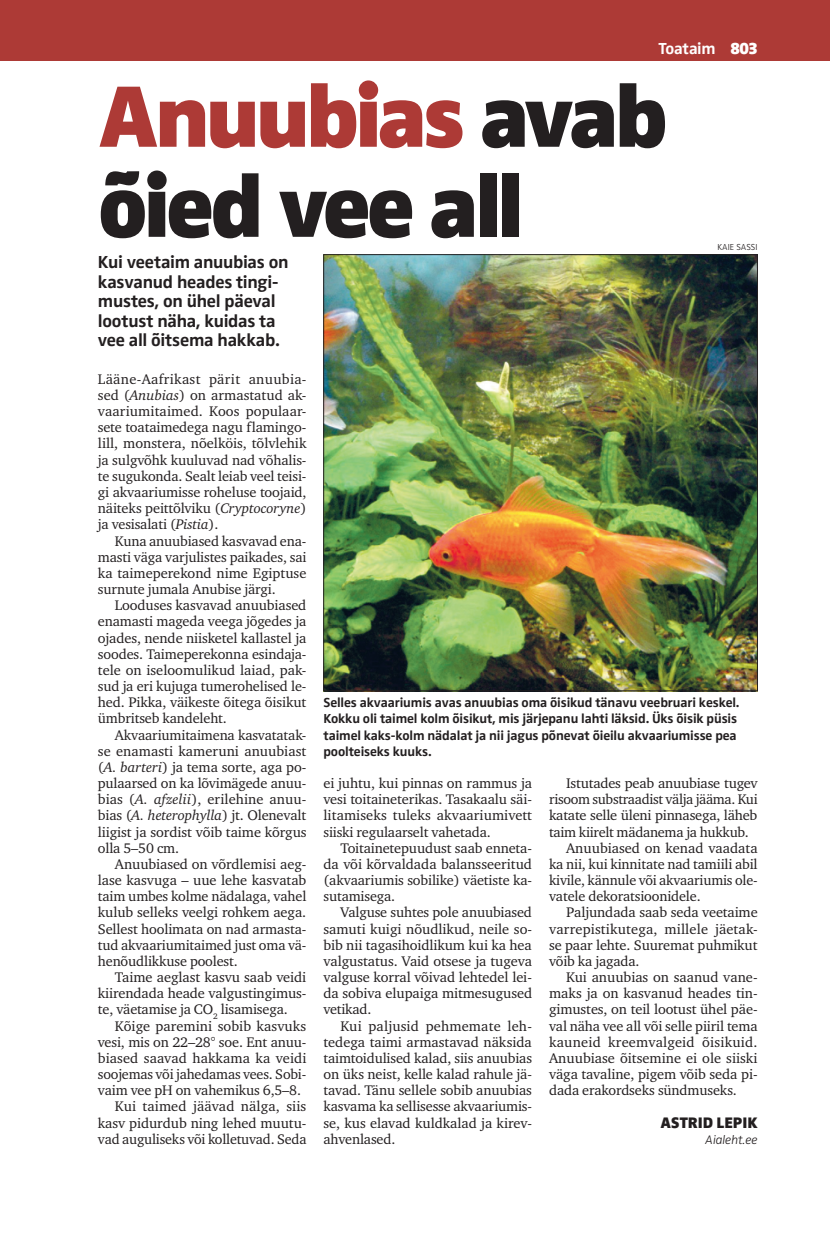
<style>
.page{position:relative;width:830px;height:1234px;background:#fff}
.page>*{position:absolute;margin:0;border:0;box-sizing:border-box;transform-origin:0 0}
.t1{font:900 90px/90px "Zwo Pro";letter-spacing:-.05em;color:#231f20}
.t2{font:700 18px/19.5px "Zwo Pro";letter-spacing:-.015em;color:#231f20}
.t3{font:700 16.5px "Zwo Pro";letter-spacing:-.02em;color:#fff}
.t4{font:900 15.75px "Zwo Pro";color:#231f20}
.t5{font:14.25px/16.2px "Charter ITC";letter-spacing:-.01em;color:#231f20;text-align:justify}
.t6{font:14.25px "Charter ITC";letter-spacing:.01em;color:#231f20}
.t7{font:14.25px "Charter ITC";letter-spacing:.015em;color:#231f20}
.t8{font:700 13.5px/16.2px "Zwo Pro";letter-spacing:-.01em;color:#231f20}
.t9{font:italic 300 12.75px "Zwo Pro";letter-spacing:-.01em;color:#231f20}
.t10{font:300 9px "Zwo Pro";color:#231f20}
.s1{font-weight:900}
.s2{color:#ad3a36}
.s3{font-style:italic}
</style>
<div class="page">
<div style="left:0;top:0;width:829px;height:60px;background:#ad3a36"></div>
<img style="left:325px;top:256px;width:430px;height:433px">
<p class="t3" style="left:658px;top:39px;width:101px">Toataim <span class="s1">803</span></p>
<h1 class="t1" style="left:98px;top:73px;width:571px"><span class="s2">Anuubias</span> avab õied vee all</h1>
<p class="t10" style="left:717px;top:241px;width:42px">KAIE SASSI</p>
<p class="t2" style="left:98px;top:253px;width:192px">Kui veetaim anuubias on kasvanud heades tingi&shy;mustes, on ühel päeval lootust näha, kuidas ta vee all õitsema hakkab.</p>
<p class="t5" style="left:98px;top:371px;width:210px">Lääne-Aafrikast pärit anuubia&shy;sed (<span class="s3">Anubias</span>) on armastatud ak&shy;vaariumitaimed. Koos populaar&shy;sete toataimedega nagu flamingo&shy;lill, monstera, nõelköis, tõlvlehik ja sulgvõhk kuuluvad nad võhalis&shy;te sugukonda. Sealt leiab veel teisi&shy;gi akvaariumisse roheluse toojaid, näiteks peittõlviku (<span class="s3">Cryptocoryne</span>) ja vesisalati (<span class="s3">Pistia</span>).</p>
<p class="t5" style="left:98px;top:532px;width:210px;text-indent:17px">Kuna anuubiased kasvavad ena&shy;masti väga varjulistes paikades, sai ka taimeperekond nime Egiptuse surnute jumala Anubise järgi.</p>
<p class="t5" style="left:98px;top:597px;width:210px;text-indent:17px">Looduses kasvavad anuubiased enamasti mageda veega jõgedes ja ojades, nende niisketel kallastel ja soodes. Taimeperekonna esindaja&shy;tele on iseloomulikud laiad, pak&shy;sud ja eri kujuga tumerohelised le&shy;hed. Pikka, väikeste õitega õisikut ümbritseb kandeleht.</p>
<p class="t5" style="left:98px;top:726px;width:210px;text-indent:17px">Akvaariumitaimena kasvatatak&shy;se enamasti kameruni anuubiast (<span class="s3">A. barteri</span>) ja tema sorte, aga po&shy;pulaarsed on ka lõvimägede anuu&shy;bias (<span class="s3">A. afzelii</span>), erilehine anuu&shy;bias (<span class="s3">A. heterophylla</span>) jt. Olenevalt liigist ja sordist võib taime kõrgus olla 5–50 cm.</p>
<p class="t5" style="left:98px;top:855px;width:210px;text-indent:17px">Anuubiased on võrdlemisi aeg&shy;lase kasvuga – uue lehe kasvatab taim umbes kolme nädalaga, vahel kulub selleks veelgi rohkem aega.<br>Sellest hoolimata on nad armasta&shy;tud akvaariumitaimed just oma vä&shy;henõudlikkuse poolest.</p>
<p class="t5" style="left:98px;top:968px;width:210px;text-indent:17px">Taime aeglast kasvu saab veidi kiirendada heade valgustingimus&shy;te, väetamise ja CO<sub>2</sub> lisamisega.</p>
<p class="t5" style="left:115px;top:1017px;width:193px">Kõige paremini sobib kasvuks</p>
<p class="t5" style="left:98px;top:1033px;width:210px">vesi, mis on 22–28° soe. Ent anuu-</p>
<p class="t5" style="left:98px;top:1049px;width:210px">biased saavad hakkama ka veidi</p>
<p class="t5" style="left:98px;top:1065px;width:210px">soojemas või jahedamas vees. Sobi-</p>
<p class="t5" style="left:98px;top:1081px;width:204px">vaim vee pH on vahemikus 6,5–8.</p>
<p class="t6" style="left:115px;top:1097px;width:193px">Kui taimed jäävad nälga, siis</p>
<p class="t5" style="left:98px;top:1114px;width:210px">kasv pidurdub ning lehed muutu-</p>
<p class="t5" style="left:98px;top:1130px;width:210px">vad auguliseks või kolletuvad. Seda</p>
<p class="t8" style="left:323px;top:694px;width:417px">Selles akvaariumis avas anuubias oma õisikud tänavu veebruari keskel.<br>Kokku oli taimel kolm õisikut, mis järjepanu lahti läksid. Üks õisik püsis taimel kaks-kolm nädalat ja nii jagus põnevat õieilu akvaariumisse pea poolteiseks kuuks.</p>
<p class="t5" style="left:323px;top:774px;width:210px">ei juhtu, kui pinnas on rammus ja vesi toitaineterikas. Tasakaalu säi&shy;litamiseks tuleks akvaariumivett siiski regulaarselt vahetada.</p>
<p class="t5" style="left:323px;top:839px;width:210px;text-indent:17px">Toitainetepuudust saab enneta&shy;da või kõrvaldada balansseeritud (akvaariumis sobilike) väetiste ka&shy;sutamisega.</p>
<p class="t5" style="left:323px;top:904px;width:210px;text-indent:17px">Valguse suhtes pole anuubiased samuti kuigi nõudlikud, neile so&shy;bib nii tagasihoidlikum kui ka hea valgustatus. Vaid otsese ja tugeva valguse korral võivad lehtedel lei&shy;da sobiva elupaiga mitmesugused vetikad.</p>
<p class="t5" style="left:323px;top:1017px;width:210px;text-indent:17px">Kui paljusid pehmemate leh&shy;tedega taimi armastavad näksida taimtoidulised kalad, siis anuubias on üks neist, kelle kalad rahule jä&shy;tavad. Tänu sellele sobib anuubias kasvama ka sellisesse akvaariumis&shy;se, kus elavad kuldkalad ja kirev&shy;ahvenlased.</p>
<p class="t5" style="left:566px;top:774px;width:193px">Istutades peab anuubiase tugev</p>
<p class="t5" style="left:549px;top:791px;width:210px">risoom substraadist välja jääma. Kui</p>
<p class="t5" style="left:549px;top:807px;width:210px">katate selle üleni pinnasega, läheb</p>
<p class="t5" style="left:549px;top:823px;width:201px">taim kiirelt mädanema ja hukkub.</p>
<p class="t5" style="left:566px;top:839px;width:193px">Anuubiased on kenad vaadata</p>
<p class="t5" style="left:549px;top:855px;width:210px">ka nii, kui kinnitate nad tamiili abil</p>
<p class="t5" style="left:549px;top:871px;width:210px">kivile, kännule või akvaariumis ole-</p>
<p class="t5" style="left:549px;top:888px;width:153px">vatele dekoratsioonidele.</p>
<p class="t5" style="left:566px;top:904px;width:193px">Paljundada saab seda veetaime</p>
<p class="t6" style="left:549px;top:919px;width:210px">varrepistikutega, millele jäetak-</p>
<p class="t5" style="left:549px;top:936px;width:210px">se paar lehte. Suuremat puhmikut</p>
<p class="t5" style="left:549px;top:952px;width:92px">võib ka jagada.</p>
<p class="t5" style="left:566px;top:968px;width:193px">Kui anuubias on saanud vane-</p>
<p class="t5" style="left:549px;top:985px;width:210px">maks ja on kasvanud heades tin-</p>
<p class="t5" style="left:549px;top:1001px;width:210px">gimustes, on teil lootust ühel päe-</p>
<p class="t5" style="left:549px;top:1017px;width:210px">val näha vee all või selle piiril tema</p>
<p class="t7" style="left:549px;top:1032px;width:210px">kauneid kreemvalgeid õisikuid.</p>
<p class="t5" style="left:549px;top:1049px;width:210px">Anuubiase õitsemine ei ole siiski</p>
<p class="t5" style="left:549px;top:1065px;width:210px">väga tavaline, pigem võib seda pi-</p>
<p class="t5" style="left:549px;top:1081px;width:189px">dada erakordseks sündmuseks.</p>
<p class="t4" style="left:660px;top:1112px;width:98px">ASTRID LEPIK</p>
<p class="t9" style="left:704px;top:1131px;width:54px">Aialeht.ee</p>
</div>
